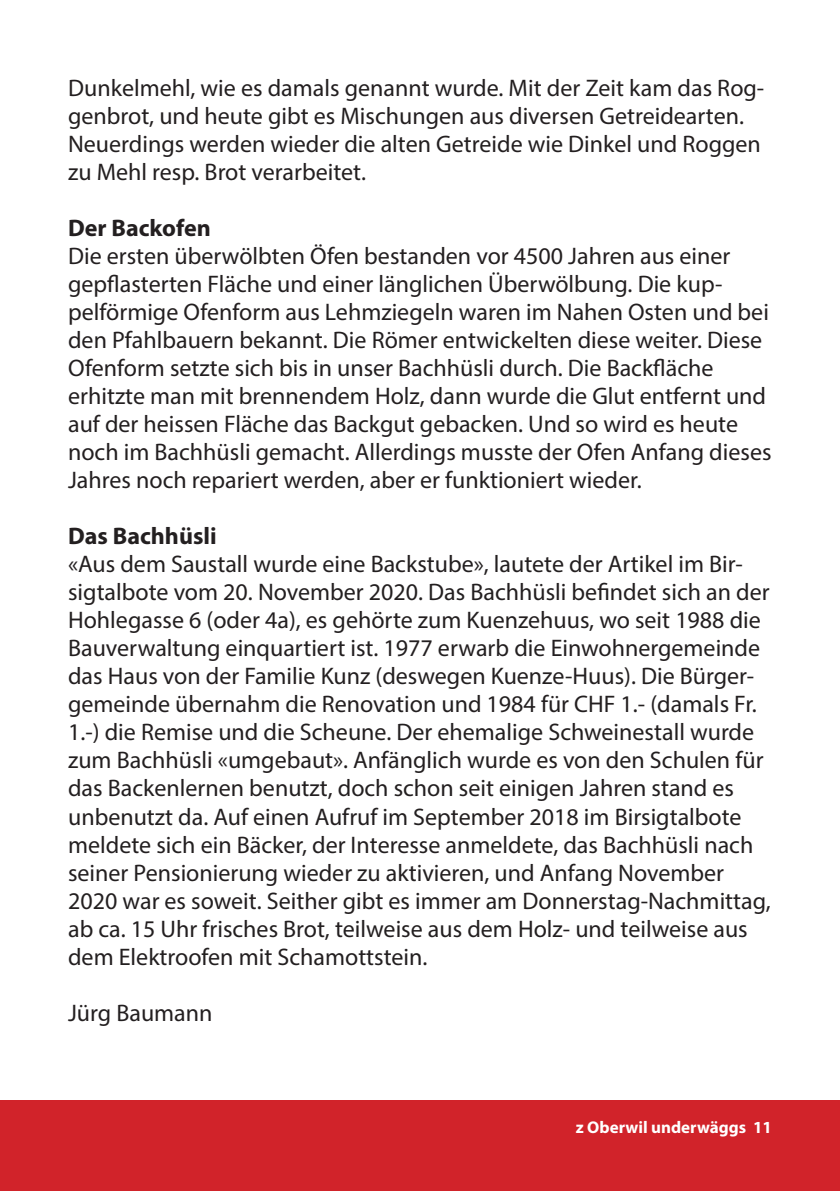
<style>
.page{position:relative;width:840px;height:1191px;background:#fff}
.page>*{position:absolute;margin:0;border:0;box-sizing:border-box;transform-origin:0 0}
.t1{font:24px/28px "Myriad Pro";color:#231f20}
.t2{font:700 24px "Myriad Pro";color:#231f20}
.t3{font:700 17px "Myriad Pro";color:#fff}
</style>
<div class="page">
<div style="left:0;top:1100px;width:839px;height:91px;background:#d1232a"></div>
<p class="t1" style="left:68px;top:74px;width:697px">Dunkelmehl, wie es damals genannt wurde. Mit der Zeit kam das Rog&shy;genbrot, und heute gibt es Mischungen aus diversen Getreidearten.<br>Neuerdings werden wieder die alten Getreide wie Dinkel und Roggen zu Mehl resp. Brot verarbeitet.</p>
<p class="t2" style="left:68px;top:212px;width:144px">Der Backofen</p>
<p class="t1" style="left:68px;top:242px;width:704px">Die ersten überwölbten Öfen bestanden vor 4500 Jahren aus einer gepflasterten Fläche und einer länglichen Überwölbung. Die kup&shy;pelförmige Ofenform aus Lehmziegeln waren im Nahen Osten und bei den Pfahlbauern bekannt. Die Römer entwickelten diese weiter. Diese Ofenform setzte sich bis in unser Bachhüsli durch. Die Backfläche erhitzte man mit brennendem Holz, dann wurde die Glut entfernt und auf der heissen Fläche das Backgut gebacken. Und so wird es heute noch im Bachhüsli gemacht. Allerdings musste der Ofen Anfang dieses Jahres noch repariert werden, aber er funktioniert wieder.</p>
<p class="t2" style="left:68px;top:520px;width:150px">Das Bachhüsli</p>
<p class="t1" style="left:68px;top:550px;width:703px">«Aus dem Saustall wurde eine Backstube», lautete der Artikel im Bir&shy;sigtalbote vom 20. November 2020. Das Bachhüsli befindet sich an der Hohlegasse 6 (oder 4a), es gehörte zum Kuenzehuus, wo seit 1988 die Bauverwaltung einquartiert ist. 1977 erwarb die Einwohnergemeinde das Haus von der Familie Kunz (deswegen Kuenze-Huus). Die Bürger&shy;gemeinde übernahm die Renovation und 1984 für CHF 1.- (damals Fr.<br>1.-) die Remise und die Scheune. Der ehemalige Schweinestall wurde zum Bachhüsli «umgebaut». Anfänglich wurde es von den Schulen für das Backenlernen benutzt, doch schon seit einigen Jahren stand es unbenutzt da. Auf einen Aufruf im September 2018 im Birsigtalbote meldete sich ein Bäcker, der Interesse anmeldete, das Bachhüsli nach seiner Pensionierung wieder zu aktivieren, und Anfang November 2020 war es soweit. Seither gibt es immer am Donnerstag-Nachmittag, ab ca. 15 Uhr frisches Brot, teilweise aus dem Holz- und teilweise aus dem Elektroofen mit Schamottstein.</p>
<p class="t1" style="left:68px;top:998px;width:146px">Jürg Baumann</p>
<p class="t3" style="left:575px;top:1116px;width:197px">z Oberwil underwäggs 11</p>
</div>
